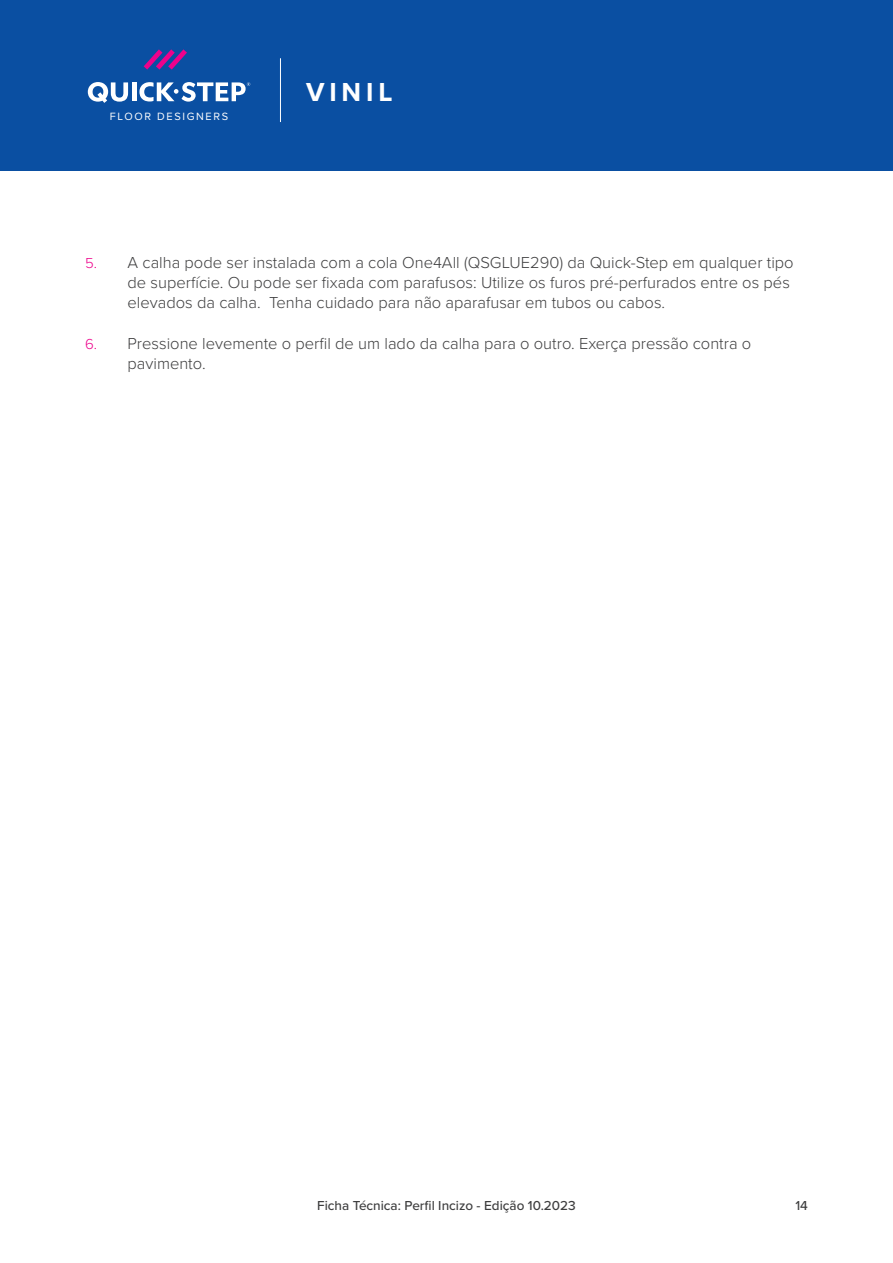
<style>
.page{position:relative;width:893px;height:1263px;background:#fff}
.page>*{position:absolute;margin:0;border:0;box-sizing:border-box;transform-origin:0 0}
.Range{font:700 27px "Proxima Nova";letter-spacing:.18em;color:#fff}
.t1{font:300 16.5px/19.8px "Proxima Nova";color:#3e3e3f}
.t2{font:500 13.5px "Proxima Nova";color:#3e3e3f}
.FloorDesigners{font:10.95px "Proxima Nova";letter-spacing:.15em;color:#fff}
.s1{font-size:15px;color:#ed028c}
</style>
<div class="page">
<div style="left:0;top:0;width:893px;height:170px;background:#0a4fa2"></div>
<hr style="left:280px;top:58px;width:1px;height:64px;background:#fff">
<svg style="left:144px;top:49px;width:43px;height:21px"></svg>
<svg style="left:88px;top:82px;width:40px;height:21px"></svg>
<hr style="left:132px;top:82px;width:4px;height:19px;background:#fff">
<svg style="left:139px;top:82px;width:111px;height:20px"></svg>
<p class="FloorDesigners" style="left:110px;top:108px;width:120px">FLOOR DESIGNERS</p>
<p class="Range" style="left:306px;top:72px;width:88px">VINIL</p>
<p class="t1" style="left:128px;top:252px;width:668px;text-indent:-43px"><span class="s1">5.</span> A calha pode ser instalada com a cola One4All (QSGLUE290) da Quick-Step em qualquer tipo de superfície. Ou pode ser fixada com parafusos: Utilize os furos pré-perfurados entre os pés elevados da calha. Tenha cuidado para não aparafusar em tubos ou cabos.</p>
<p class="t1" style="left:128px;top:333px;width:625px;text-indent:-43px"><span class="s1">6.</span> Pressione levemente o perfil de um lado da calha para o outro. Exerça pressão contra o pavimento.</p>
<p class="t2" style="left:317px;top:1195px;width:260px">Ficha Técnica: Perfi Inciz - Edição 10.2023</p>
<p class="t2" style="left:795px;top:1195px;width:14px">14</p>
</div>
